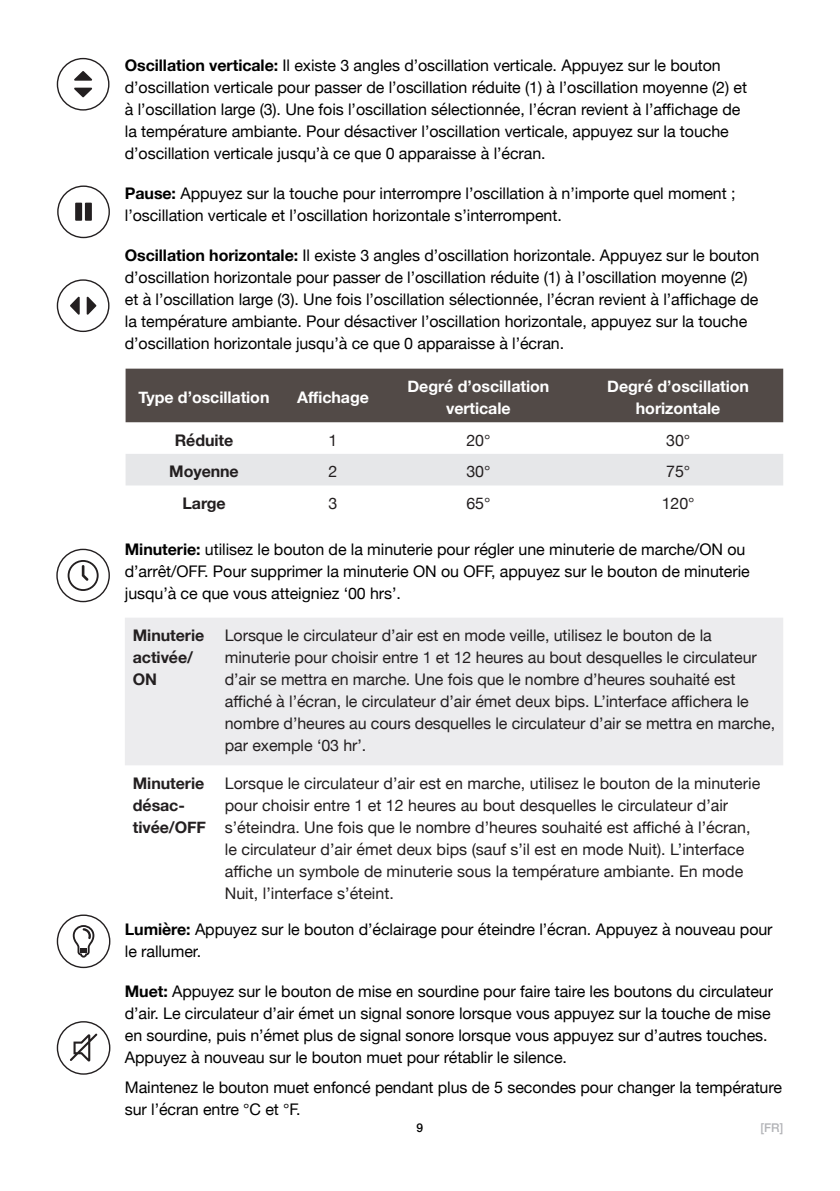
<style>
.page{position:relative;width:840px;height:1191px;background:#fff}
.page>*{position:absolute;margin:0;border:0;box-sizing:border-box;transform-origin:0 0}
.t1{font:16px/22px "Helvetica Neue";letter-spacing:-.005em;color:#000}
.t2{font:16px/22px "Helvetica Neue";letter-spacing:-.005em;color:#231f20}
.t3{font:700 16px/22px "Helvetica Neue";letter-spacing:-.005em;color:#fff;text-align:center}
.t4{font:700 16px/22px "Helvetica Neue";letter-spacing:-.005em;color:#231f20}
.t5{font:500 12px "Helvetica Neue";color:#b2b3b7}
.t6{font:500 12px "Helvetica Neue";color:#000}
.s1{font-weight:700}
</style>
<div class="page">
<svg style="left:57px;top:279px;width:52px;height:53px"></svg>
<div style="left:125px;top:369px;width:657px;height:53px;background:#524a47"></div>
<div style="left:125px;top:454px;width:657px;height:31px;background:#e6e7e9"></div>
<div style="left:56px;top:549px;width:54px;height:53px;border:1px solid #231f20;border-radius:50%"></div>
<svg style="left:68px;top:560px;width:31px;height:31px"></svg>
<div style="left:125px;top:618px;width:657px;height:147px;background:#ececee"></div>
<div style="left:57px;top:914px;width:53px;height:54px;border:1px solid #231f20;border-radius:50%"></div>
<svg style="left:73px;top:925px;width:21px;height:32px"></svg>
<div style="left:57px;top:1021px;width:53px;height:53px;border:1px solid #231f20;border-radius:50%"></div>
<svg style="left:70px;top:1033px;width:27px;height:29px"></svg>
<svg style="left:57px;top:185px;width:53px;height:53px"></svg>
<div style="left:75px;top:203px;width:7px;height:18px;background:#231f20"></div>
<div style="left:85px;top:203px;width:7px;height:18px;background:#231f20"></div>
<svg style="left:57px;top:58px;width:52px;height:53px"></svg>
<p class="t1" style="left:125px;top:55px;width:623px"><span class="s1">Oscillation verticale:</span> Il existe 3 angles d’oscillation verticale. Appuyez sur le bouton d’oscillation verticale pour passer de l’oscillation réduite (1) à l’oscillation moyenne (2) et à l’oscillation large (3). Une fois l’oscillation sélectionnée, l’écran revient à l’affichage de la température ambiante. Pour désactiver l’oscillation verticale, appuyez sur la touche d’oscillation verticale jusqu’à ce que 0 apparaisse à l’écran.</p>
<p class="t1" style="left:125px;top:183px;width:612px"><span class="s1">Pause:</span> Appuyez sur la touche pour interrompre l’oscillation à n’importe quel moment ; l’oscillation verticale et l’oscillation horizontale s’interrompent.</p>
<p class="t1" style="left:125px;top:245px;width:635px"><span class="s1">Oscillation horizontale:</span> Il existe 3 angles d’oscillation horizontale. Appuyez sur le bouton d’oscillation horizontale pour passer de l’oscillation réduite (1) à l’oscillation moyenne (2) et à l’oscillation large (3). Une fois l’oscillation sélectionnée, l’écran revient à l’affichage de la température ambiante. Pour désactiver l’oscillation horizontale, appuyez sur la touche d’oscillation horizontale jusqu’à ce que 0 apparaisse à l’écran.</p>
<p class="t3" style="left:138px;top:387px;width:132px">Type d’oscillation</p>
<p class="t3" style="left:297px;top:387px;width:73px">Affichage</p>
<p class="t3" style="left:407px;top:376px;width:143px">Degré d’oscillation verticale</p>
<p class="t3" style="left:607px;top:376px;width:143px">Degré d’oscillation horizontale</p>
<p class="t4" style="left:175px;top:429px;width:60px">Réduite</p>
<p class="t2" style="left:328px;top:430px;width:10px">1</p>
<p class="t2" style="left:466px;top:430px;width:26px">20°</p>
<p class="t2" style="left:665px;top:430px;width:26px">30°</p>
<p class="t4" style="left:169px;top:461px;width:71px">Moyenne</p>
<p class="t2" style="left:328px;top:461px;width:10px">2</p>
<p class="t2" style="left:466px;top:461px;width:26px">30°</p>
<p class="t2" style="left:665px;top:461px;width:26px">75°</p>
<p class="t4" style="left:182px;top:493px;width:45px">Large</p>
<p class="t2" style="left:328px;top:493px;width:10px">3</p>
<p class="t2" style="left:466px;top:493px;width:26px">65°</p>
<p class="t2" style="left:661px;top:493px;width:34px">120°</p>
<p class="t1" style="left:125px;top:539px;width:626px"><span class="s1">Minuterie:</span> utilisez le bouton de la minuterie pour régler une minuterie de marche/ON ou d’arrêt/OFF. Pour supprimer la minuterie ON ou OFF, appuyez sur le bouton de minuterie jusqu’à ce que vous atteigniez ‘00 hrs’.</p>
<p class="t4" style="left:133px;top:625px;width:73px">Minuterie activée/<br>ON</p>
<p class="t2" style="left:225px;top:625px;width:551px">Lorsque le circulateur d’air est en mode veille, utilisez le bouton de la minuterie pour choisir entre 1 et 12 heures au bout desquelles le circulateur d’air se mettra en marche. Une fois que le nombre d’heures souhaité est affiché à l’écran, le circulateur d’air émet deux bips. L’interface affichera le nombre d’heures au cours desquelles le circulateur d’air se mettra en marche, par exemple ‘03 hr’.</p>
<p class="t4" style="left:133px;top:772px;width:75px">Minuterie désac&shy;tivée/OFF</p>
<p class="t2" style="left:225px;top:773px;width:536px">Lorsque le circulateur d’air est en marche, utilisez le bouton de la minuterie pour choisir entre 1 et 12 heures au bout desquelles le circulateur d’air s’éteindra. Une fois que le nombre d’heures souhaité est affiché à l’écran, le circulateur d’air émet deux bips (sauf s’il est en mode Nuit). L’interface affiche un symbole de minuterie sous la température ambiante. En mode Nuit, l’interface s’éteint.</p>
<p class="t1" style="left:125px;top:919px;width:649px"><span class="s1">Lumière:</span> Appuyez sur le bouton d’éclairage pour éteindre l’écran. Appuyez à nouveau pour le rallumer.</p>
<p class="t1" style="left:125px;top:981px;width:649px"><span class="s1">Muet:</span> Appuyez sur le bouton de mise en sourdine pour faire taire les boutons du circulateur d’air. Le circulateur d’air émet un signal sonore lorsque vous appuyez sur la touche de mise en sourdine, puis n’émet plus de signal sonore lorsque vous appuyez sur d’autres touches.<br>Appuyez à nouveau sur le bouton muet pour rétablir le silence.</p>
<p class="t1" style="left:125px;top:1077px;width:658px">Maintenez le bouton muet enfoncé pendant plus de 5 secondes pour changer la température sur l’écran entre °C et °F.</p>
<p class="t6" style="left:416px;top:1117px;width:8px">9</p>
<p class="t5" style="left:760px;top:1117px;width:24px">[FR]</p>
</div>
